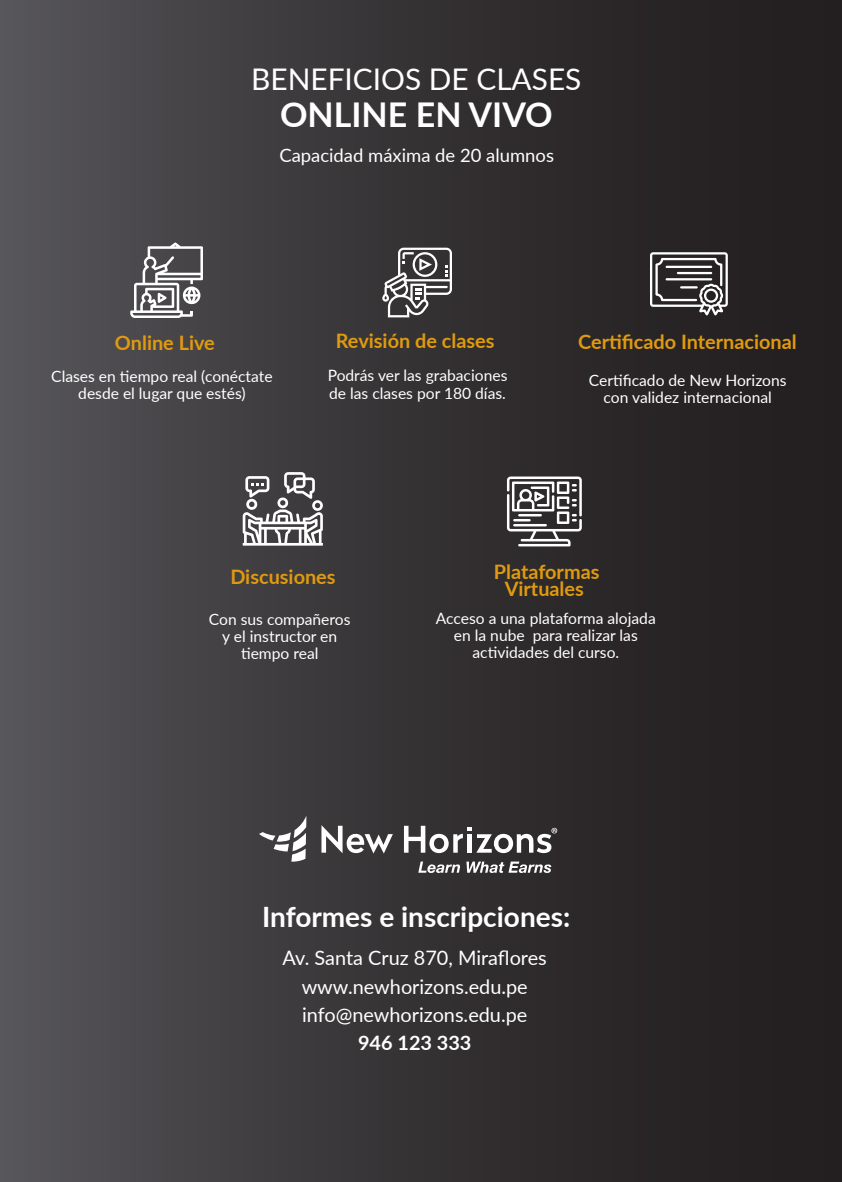
<style>
.page{position:relative;width:842px;height:1182px;background:#fff}
.page>*{position:absolute;margin:0;border:0;box-sizing:border-box;transform-origin:0 0}
.t1{font:700 34.12px "Lato";color:#fff}
.t2{font:29.75px "Lato";color:#fff}
.t3{font:700 28px "Lato";color:#fff}
.t4{font:700 19.95px/17.5px "Lato";color:#e09a0e;text-align:center}
.t5{font:19.95px/28.3px "Lato";color:#fff;text-align:center}
.t6{font:700 19.95px "Lato";color:#fff}
.t7{font:18.38px "Lato";color:#fff}
.t8{font:15.58px/17px "Lato";color:#fff;text-align:center}
</style>
<div class="page">
<div style="left:0;top:0;width:842px;height:1181px;background:linear-gradient(to right,#525155,#1d1919)"></div>
<svg style="left:243px;top:472px;width:80px;height:73px"></svg>
<svg style="left:382px;top:248px;width:70px;height:69px"></svg>
<svg style="left:507px;top:476px;width:75px;height:70px"></svg>
<svg style="left:130px;top:242px;width:73px;height:76px"></svg>
<svg style="left:650px;top:252px;width:78px;height:63px"></svg>
<svg style="left:321px;top:825px;width:72px;height:28px"></svg>
<svg style="left:259px;top:815px;width:47px;height:46px"></svg>
<svg style="left:418px;top:861px;width:42px;height:12px"></svg>
<svg style="left:466px;top:861px;width:85px;height:12px"></svg>
<svg style="left:404px;top:825px;width:153px;height:28px"></svg>
<h2 class="t2" style="left:251px;top:58px;width:332px">BENEFICIOS DE CLASES</h2>
<h1 class="t1" style="left:280px;top:89px;width:274px">ONLINE EN VIVO</h1>
<p class="t7" style="left:279px;top:142px;width:276px">Capacidad máxima de 20 alumnos</p>
<p class="t4" style="left:115px;top:333px;width:101px">Online Live</p>
<p class="t4" style="left:336px;top:331px;width:160px">Revisión de clases</p>
<p class="t4" style="left:578px;top:332px;width:220px">Certificado Internacional</p>
<p class="t8" style="left:328px;top:366px;width:181px;text-align:left">Podrás ver las grabaciones de las clases por 180 días.</p>
<p class="t8" style="left:51px;top:367px;width:223px">Clases en tiempo real (conéctate desde el lugar que estés)</p>
<p class="t8" style="left:589px;top:371px;width:199px">Certificado de New Horizons con validez internacional</p>
<p class="t4" style="left:230px;top:566px;width:107px">Discusiones</p>
<p class="t8" style="left:209px;top:609px;width:143px">Con sus compañeros y el instructor en tiempo real</p>
<p class="t4" style="left:494px;top:561px;width:107px">Plataformas<br>Virtuales</p>
<p class="t8" style="left:436px;top:609px;width:221px">Acceso a una plataforma alojada en la nube para realizar las actividades del curso.</p>
<h3 class="t3" style="left:262px;top:896px;width:310px">Informes e inscripciones:</h3>
<p class="t5" style="left:283px;top:942px;width:266px">Av. Santa Cruz 870, Miraflores www.newhorizons.edu.pe info@newhorizons.edu.pe</p>
<p class="t6" style="left:358px;top:1028px;width:115px">946 123 333</p>
</div>
